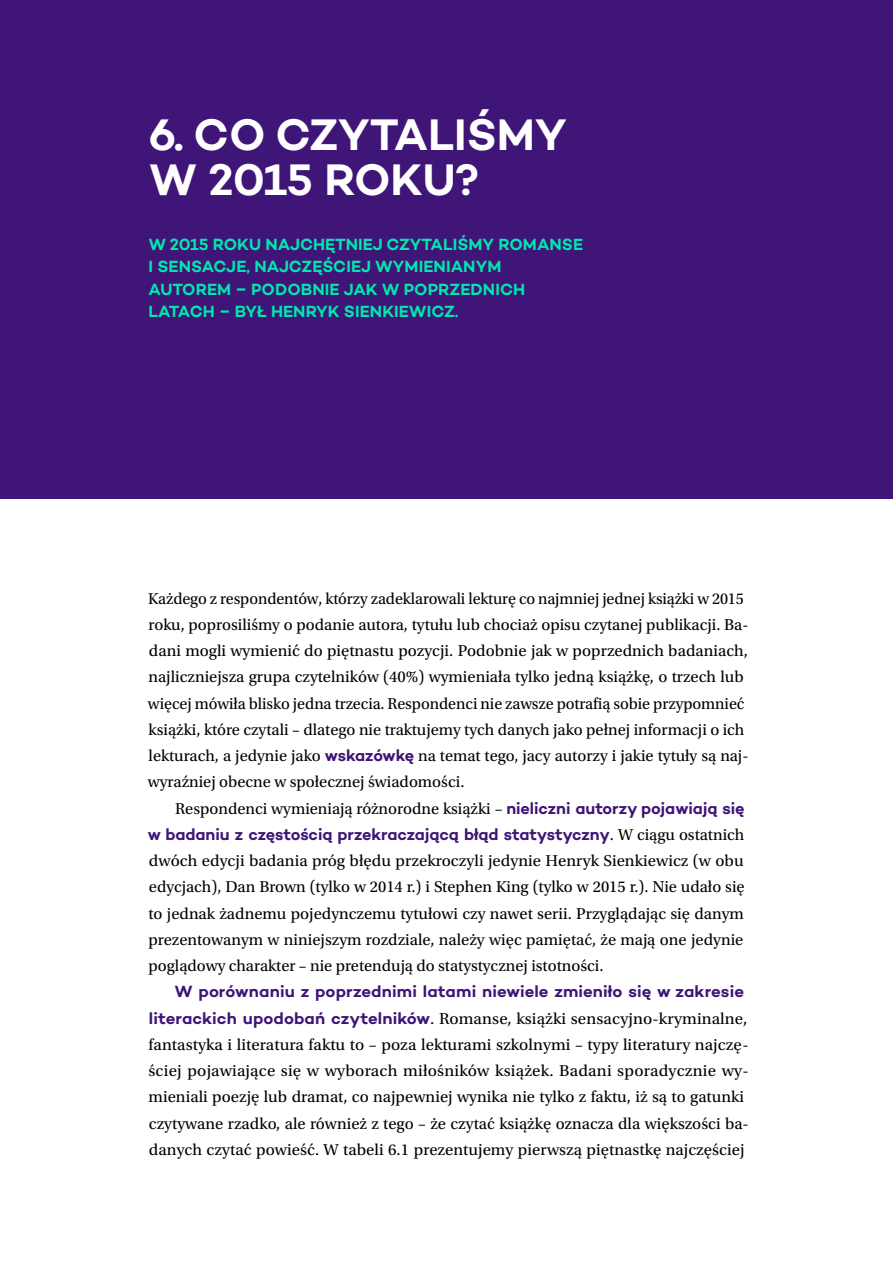
<style>
.page{position:relative;width:893px;height:1263px;background:#fff}
.page>*{position:absolute;margin:0;border:0;box-sizing:border-box;transform-origin:0 0}
.t1{font:600 45px/45px "Campton";letter-spacing:-.005em;color:#fff}
.t2{font:16.5px/26.2px "Utopia Pl";color:#000}
.t3{font:600 16.5px/22.5px "Campton";letter-spacing:.005em;color:#00e8ad}
.t4{font:600 16.5px "Campton";letter-spacing:.005em;color:#3f1577}
.s1{font-family:"Campton";font-weight:600;color:#3f1577}
.s2{font-family:"Utopia Pl";font-weight:400;color:#000}
</style>
<div class="page">
<div style="left:0;top:0;width:893px;height:499px;background:#3f1577"></div>
<h1 class="t1" style="left:148px;top:111px;width:420px">6. Co czytaliśmy w 2015 roku?</h1>
<p class="t3" style="left:149px;top:233px;width:436px">W 2015 roku najchętniej czytaliśmy romanse i sensacje, najczęściej wymienianym autorem – podobnie jak w poprzednich latach – był Henryk Sienkiewicz.</p>
<p class="t2" style="left:148px;top:585px;width:602px">Każdego z respondentów, którzy zadeklarowali lekturę co najmniej jednej książki w 2015 roku, poprosiliśmy o podanie autora, tytułu lub chociaż opisu czytanej publikacji. Ba&shy;dani mogli wymienić do piętnastu pozycji. Podobnie jak w poprzednich badaniach, najliczniejsza grupa czytelników (40%) wymieniała tylko jedną książkę, o trzech lub więcej mówiła blisko jedna trzecia. Respondenci nie zawsze potrafią sobie przypomnieć książki, które czytali – dlatego nie traktujemy tych danych jako pełnej informacji o ich lekturach, a jedynie jako <span class="s1">wskazówkę</span> na temat tego, jacy autorzy i jakie tytuły są naj&shy;wyraźniej obecne w społecznej świadomości.</p>
<p class="t2" style="left:175px;top:795px;width:571px">Respondenci wymieniają różnorodne książki – <span class="s1">nieliczni autorzy pojawiają się</span></p>
<p class="t4" style="left:148px;top:824px;width:598px">w badaniu z częstością przekraczającą błąd statystyczny<span class="s2">. W ciągu ostatnich</span></p>
<p class="t2" style="left:148px;top:848px;width:598px;text-align:justify">dwóch edycji badania próg błędu przekroczyli jedynie Henryk Sienkiewicz (w obu edycjach), Dan Brown (tylko w 2014 r.) i Stephen King (tylko w 2015 r.). Nie udało się to jednak żadnemu pojedynczemu tytułowi czy nawet serii. Przyglądając się danym prezentowanym w niniejszym rozdziale, należy więc pamiętać, że mają one jedynie poglądowy charakter – nie pretendują do statystycznej istotności.</p>
<p class="t4" style="left:174px;top:981px;width:571px">W porównaniu z poprzednimi latami niewiele zmieniło się w zakresie</p>
<p class="t2" style="left:148px;top:1005px;width:602px"><span class="s1">literackich upodobań czytelników</span>. Romanse, książki sensacyjno-kryminalne, fantastyka i literatura faktu to – poza lekturami szkolnymi – typy literatury najczę&shy;ściej pojawiające się w wyborach miłośników książek. Badani sporadycznie wy&shy;mieniali poezję lub dramat, co najpewniej wynika nie tylko z faktu, iż są to gatunki czytywane rzadko, ale również z tego – że czytać książkę oznacza dla większości ba&shy;danych czytać powieść. W tabeli 6.1 prezentujemy pierwszą piętnastkę najczęściej</p>
</div>
